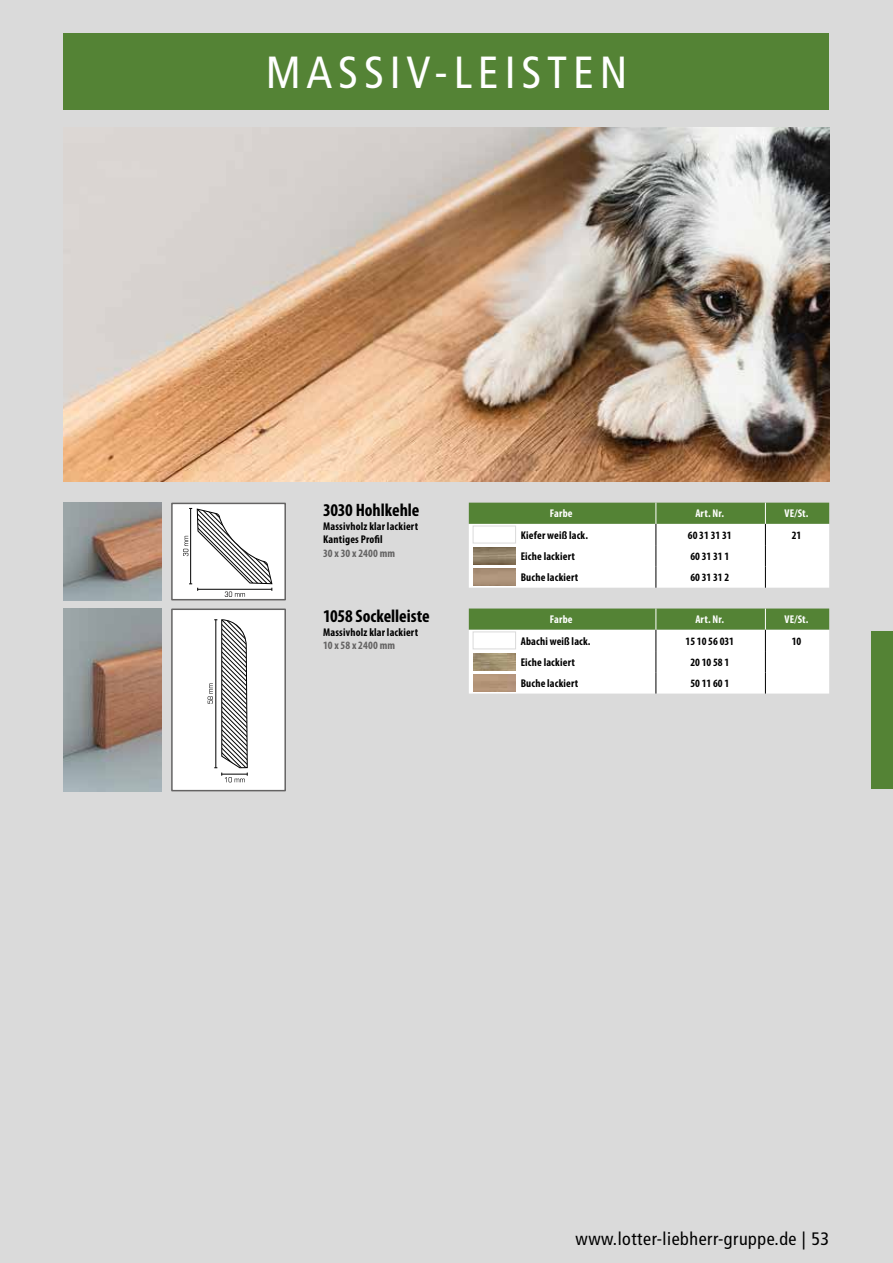
<style>
.page{position:relative;width:893px;height:1263px;background:#dadada}
.page>*{position:absolute;margin:0;border:0;box-sizing:border-box;transform-origin:0 0}
.t1{font:condensed 45px "Frutiger LT Pro";letter-spacing:.13em;color:#fff}
.t2{font:condensed 18px "Frutiger LT Pro";letter-spacing:.03em;color:#000}
.t3{font:700 condensed 18px "Myriad Pro";color:#000}
.t4{font:700 condensed 11.25px/13.5px "Myriad Pro";letter-spacing:.015em;color:#000}
.t5{font:700 condensed 11.25px "Myriad Pro";letter-spacing:.015em;color:#fff}
.t6{font:700 condensed 11.25px "Myriad Pro";letter-spacing:.01em;color:#646363}
</style>
<div class="page">
<div style="left:64px;top:33px;width:765px;height:76px;background:#548335"></div>
<img style="left:64px;top:128px;width:765px;height:353px">
<div style="left:172px;top:503px;width:113px;height:97px;background:#fff"></div>
<div style="left:171px;top:503px;width:115px;height:97px;border:2px solid #646363"></div>
<img style="left:64px;top:608px;width:98px;height:183px">
<div style="left:172px;top:609px;width:113px;height:182px;background:#fff"></div>
<div style="left:171px;top:608px;width:115px;height:183px;border:2px solid #646363"></div>
<svg style="left:469px;top:503px;width:360px;height:85px;background:#d0dcc8"></svg>
<svg style="left:469px;top:608px;width:360px;height:85px;background:#cfdcc7"></svg>
<img style="left:64px;top:503px;width:98px;height:97px">
<svg style="left:183px;top:508px;width:90px;height:89px"></svg>
<svg style="left:208px;top:619px;width:40px;height:163px"></svg>
<div style="left:473px;top:526px;width:43px;height:17px;background:#fff"></div>
<div style="left:473px;top:526px;width:43px;height:17px;border:1px solid #dadada"></div>
<img style="left:473px;top:547px;width:43px;height:17px">
<img style="left:473px;top:568px;width:43px;height:17px">
<div style="left:473px;top:632px;width:43px;height:17px;background:#fff"></div>
<div style="left:473px;top:632px;width:43px;height:17px;border:1px solid #dadada"></div>
<img style="left:473px;top:653px;width:43px;height:17px">
<img style="left:473px;top:674px;width:43px;height:17px">
<div style="left:872px;top:631px;width:21px;height:158px;background:#548335"></div>
<h1 class="t1" style="left:266px;top:46px;width:363px">MASSIV-LEISTEN</h1>
<h2 class="t3" style="left:323px;top:500px;width:98px">3030 Hohlkehle</h2>
<p class="t4" style="left:323px;top:519px;width:97px">Massivholz klar lackiert<br>Kantiges Profil</p>
<p class="t6" style="left:323px;top:547px;width:74px">30 x 30 x 2400 mm</p>
<h2 class="t3" style="left:323px;top:606px;width:108px">1058 Sockelleiste</h2>
<p class="t4" style="left:323px;top:625px;width:97px">Massivholz klar lackiert</p>
<p class="t6" style="left:323px;top:639px;width:74px">10 x 58 x 2400 mm</p>
<p class="t5" style="left:550px;top:507px;width:24px">Farbe</p>
<p class="t5" style="left:695px;top:507px;width:30px">Art. Nr.</p>
<p class="t5" style="left:784px;top:507px;width:25px">VE/St.</p>
<p class="t4" style="left:521px;top:528px;width:69px">Kiefer weiß lack.</p>
<p class="t4" style="left:688px;top:528px;width:45px">60 31 31 31</p>
<p class="t4" style="left:792px;top:528px;width:11px">21</p>
<p class="t4" style="left:521px;top:550px;width:56px">Eiche lackiert</p>
<p class="t4" style="left:690px;top:550px;width:40px">60 31 31 1</p>
<p class="t4" style="left:521px;top:571px;width:59px">Buche lackiert</p>
<p class="t4" style="left:690px;top:571px;width:40px">60 31 31 2</p>
<p class="t5" style="left:550px;top:613px;width:24px">Farbe</p>
<p class="t5" style="left:695px;top:613px;width:30px">Art. Nr.</p>
<p class="t5" style="left:784px;top:613px;width:25px">VE/St.</p>
<p class="t4" style="left:521px;top:634px;width:71px">Abachi weiß lack.</p>
<p class="t4" style="left:685px;top:634px;width:50px">15 10 56 031</p>
<p class="t4" style="left:792px;top:634px;width:11px">10</p>
<p class="t4" style="left:521px;top:656px;width:56px">Eiche lackiert</p>
<p class="t4" style="left:690px;top:656px;width:40px">20 10 58 1</p>
<p class="t4" style="left:521px;top:677px;width:59px">Buche lackiert</p>
<p class="t4" style="left:690px;top:677px;width:40px">50 11 60 1</p>
<h2 class="t2" style="left:576px;top:1228px;width:255px">www.lotter-liebherr-gruppe.de | 53</h2>
</div>
